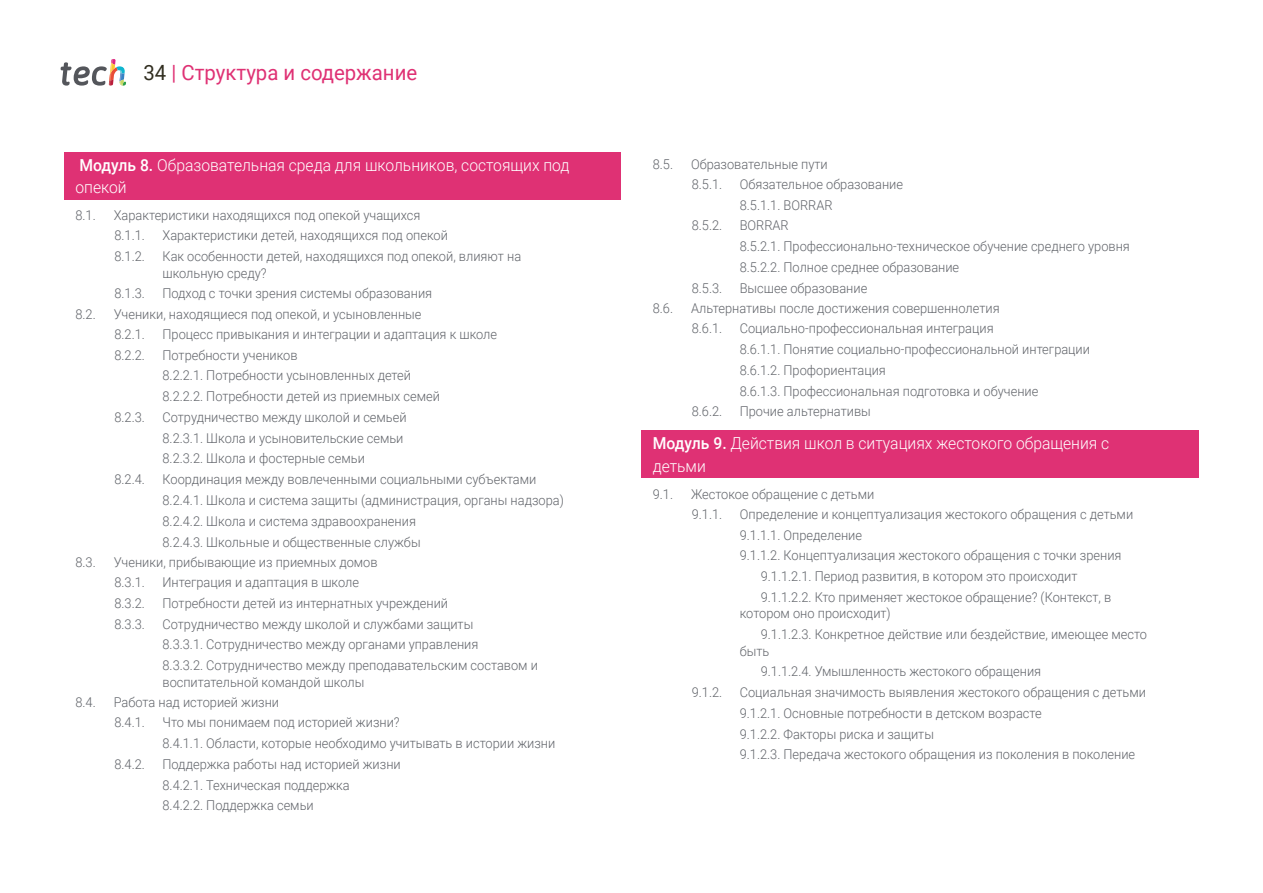
<style>
.page{position:relative;width:1263px;height:893px;background:#fff}
.page>*{position:absolute;margin:0;border:0;box-sizing:border-box;transform-origin:0 0}
.t1{font:21px "Roboto";color:#df3174}
.t2{font:300 16.5px/22.5px "Roboto";color:#fff;scale:.95 1}
.t3{font:300 13.5px/20.7px "Roboto";color:#61646a;scale:.95 1}
.s1{color:#312e20}
.s2{font-weight:500}
</style>
<div class="page">
<svg style="left:61px;top:59px;width:65px;height:27px"></svg>
<div style="left:64px;top:152px;width:557px;height:48px;background:#df3174"></div>
<div style="left:642px;top:431px;width:557px;height:47px;background:#df3174"></div>
<h1 class="t1" style="left:144px;top:57px;width:275px"><span class="s1">34</span> | Структура и содержание</h1>
<p class="t2" style="left:75px;top:153px;width:521px"><span class="s2">Модуль 8.</span> Образовательная среда для школьников, состоящих под опекой</p>
<p class="t3" style="left:75px;top:204px;width:23px">8.1.</p>
<p class="t3" style="left:114px;top:204px;width:324px">Характеристики находящихся под опекой учащихся<br>8.1.1.</p>
<p class="t3" style="left:162px;top:225px;width:302px">Характеристики детей, находящихся под опекой</p>
<p class="t3" style="left:114px;top:245px;width:34px">8.1.2.</p>
<p class="t3" style="left:162px;top:247px;width:379px;line-height:16.5px">Как особенности детей, находящихся под опекой, влияют на школьную среду?</p>
<p class="t3" style="left:114px;top:283px;width:34px">8.1.3.</p>
<p class="t3" style="left:162px;top:283px;width:285px">Подход с точки зрения системы образования</p>
<p class="t3" style="left:75px;top:303px;width:23px">8.2.</p>
<p class="t3" style="left:114px;top:303px;width:325px">Ученики, находящиеся под опекой, и усыновленные<br>8.2.1.</p>
<p class="t3" style="left:162px;top:323px;width:354px">Процесс привыкания и интеграции и адаптация к школе</p>
<p class="t3" style="left:114px;top:344px;width:34px">8.2.2.</p>
<p class="t3" style="left:162px;top:344px;width:294px">Потребности учеников<br>8.2.2.1. Потребности усыновленных детей<br>8.2.2.2. Потребности детей из приемных семей</p>
<p class="t3" style="left:114px;top:406px;width:34px">8.2.3.</p>
<p class="t3" style="left:162px;top:406px;width:259px">Сотрудничество между школой и семьей<br>8.2.3.1. Школа и усыновительские семьи<br>8.2.3.2. Школа и фостерные семьи</p>
<p class="t3" style="left:114px;top:469px;width:34px">8.2.4.</p>
<p class="t3" style="left:162px;top:469px;width:424px">Координация между вовлеченными социальными субъектами 8.2.4.1. Школа и система защиты (администрация, органы надзора)<br>8.2.4.2. Школа и система здравоохранения<br>8.2.4.3. Школьные и общественные службы</p>
<p class="t3" style="left:75px;top:551px;width:23px">8.3.</p>
<p class="t3" style="left:114px;top:551px;width:279px">Ученики, прибывающие из приемных домов<br>8.3.1.</p>
<p class="t3" style="left:162px;top:571px;width:208px">Интеграция и адаптация в школе</p>
<p class="t3" style="left:114px;top:592px;width:34px">8.3.2.</p>
<p class="t3" style="left:162px;top:592px;width:302px">Потребности детей из интернатных учреждений</p>
<p class="t3" style="left:114px;top:613px;width:34px">8.3.3.</p>
<p class="t3" style="left:162px;top:613px;width:397px">Сотрудничество между школой и службами защиты<br>8.3.3.1. Сотрудничество между органами управления<br>8.3.3.2. Сотрудничество между преподавательским составом и</p>
<p class="t3" style="left:162px;top:671px;width:214px">воспитательной командой школы</p>
<p class="t3" style="left:75px;top:691px;width:23px">8.4.</p>
<p class="t3" style="left:114px;top:691px;width:176px">Работа над историей жизни<br>8.4.1.</p>
<p class="t3" style="left:162px;top:712px;width:415px">Что мы понимаем под историей жизни?<br>8.4.1.1. Области, которые необходимо учитывать в истории жизни</p>
<p class="t3" style="left:114px;top:753px;width:34px">8.4.2.</p>
<p class="t3" style="left:162px;top:753px;width:252px">Поддержка работы над историей жизни<br>8.4.2.1. Техническая поддержка<br>8.4.2.2. Поддержка семьи</p>
<p class="t3" style="left:653px;top:153px;width:23px">8.5.</p>
<p class="t3" style="left:691px;top:153px;width:145px">Образовательные пути<br>8.5.1.</p>
<p class="t3" style="left:740px;top:173px;width:173px">Обязательное образование<br>8.5.1.1. BORRAR</p>
<p class="t3" style="left:692px;top:215px;width:34px">8.5.2.</p>
<p class="t3" style="left:740px;top:215px;width:412px">BORRAR<br>8.5.2.1. Профессионально-техническое обучение среднего уровня<br>8.5.2.2. Полное среднее образование</p>
<p class="t3" style="left:692px;top:277px;width:34px">8.5.3.</p>
<p class="t3" style="left:740px;top:277px;width:136px">Высшее образование</p>
<p class="t3" style="left:653px;top:297px;width:23px">8.6.</p>
<p class="t3" style="left:691px;top:297px;width:326px">Альтернативы после достижения совершеннолетия<br>8.6.1.</p>
<p class="t3" style="left:740px;top:318px;width:370px">Социально-профессиональная интеграция<br>8.6.1.1. Понятие социально-профессиональной интеграции 8.6.1.2. Профориентация<br>8.6.1.3. Профессиональная подготовка и обучение</p>
<p class="t3" style="left:692px;top:401px;width:34px">8.6.2.</p>
<p class="t3" style="left:740px;top:401px;width:139px">Прочие альтернативы</p>
<p class="t2" style="left:653px;top:432px;width:482px"><span class="s2">Модуль 9.</span> Действия школ в ситуациях жестокого обращения с детьми</p>
<p class="t3" style="left:653px;top:483px;width:23px">9.1.</p>
<p class="t3" style="left:691px;top:483px;width:194px">Жестокое обращение с детьми<br>9.1.1.</p>
<p class="t3" style="left:740px;top:503px;width:416px">Определение и концептуализация жестокого обращения с детьми</p>
<p class="t3" style="left:740px;top:524px;width:130px">9.1.1.1. Определение</p>
<p class="t3" style="left:740px;top:545px;width:403px">9.1.1.2. Концептуализация жестокого обращения с точки зрения</p>
<p class="t3" style="left:761px;top:566px;width:335px">9.1.1.2.1. Период развития, в котором это происходит</p>
<p class="t3" style="left:761px;top:586px;width:370px">9.1.1.2.2. Кто применяет жестокое обращение? (Контекст, в</p>
<p class="t3" style="left:761px;top:603px;width:408px;text-indent:-21px">котором оно происходит)<br>9.1.1.2.3. Конкретное действие или бездействие, имеющее место</p>
<p class="t3" style="left:761px;top:640px;width:297px;text-indent:-21px">быть<br>9.1.1.2.4. Умышленность жестокого обращения</p>
<p class="t3" style="left:692px;top:682px;width:34px">9.1.2.</p>
<p class="t3" style="left:740px;top:682px;width:429px">Социальная значимость выявления жестокого обращения с детьми 9.1.2.1. Основные потребности в детском возрасте<br>9.1.2.2. Факторы риска и защиты<br>9.1.2.3. Передача жестокого обращения из поколения в поколение</p>
</div>
